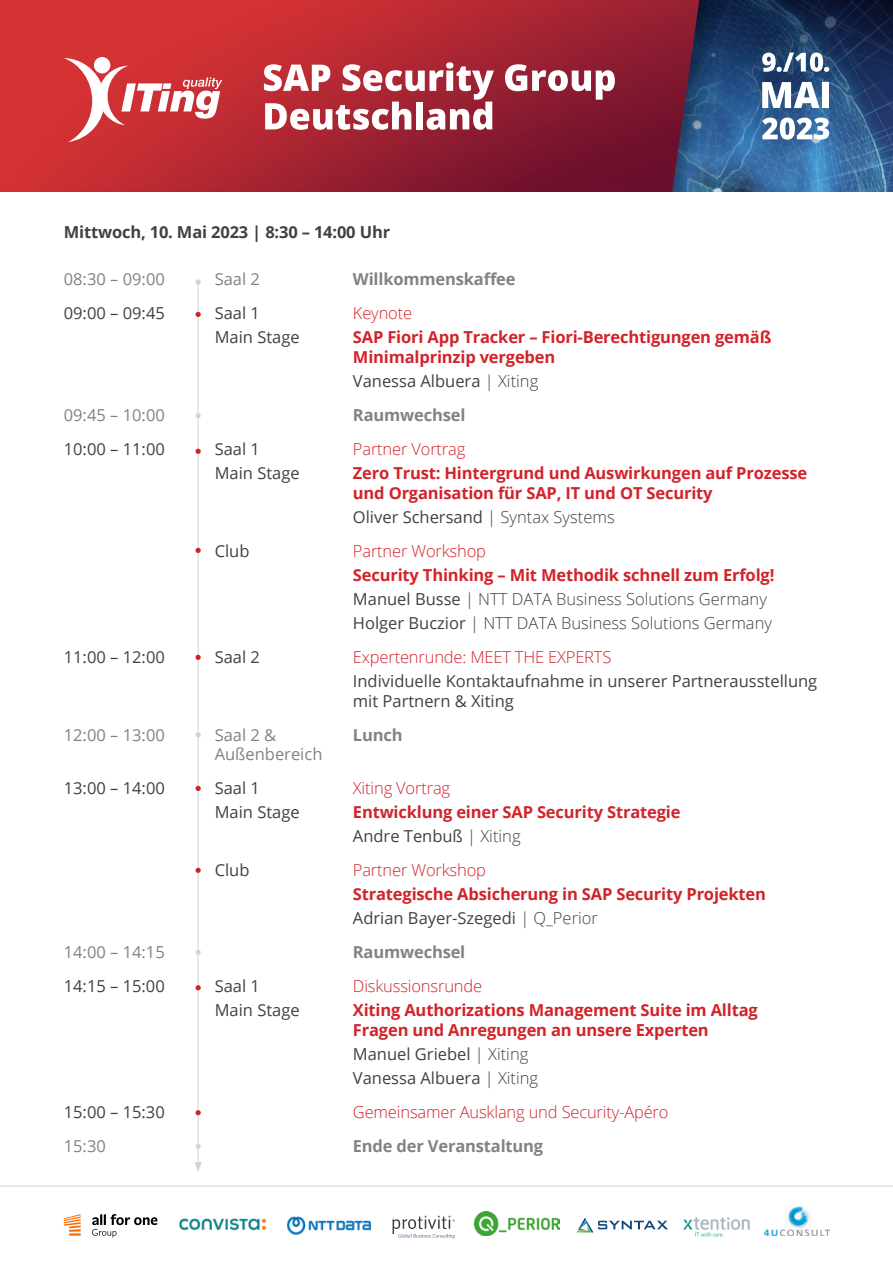
<style>
.page{position:relative;width:893px;height:1263px;background:#fff}
.page>*{position:absolute;margin:0;border:0;box-sizing:border-box;transform-origin:0 0}
.t1{font:700 16.5px/19.8px "Open Sans";letter-spacing:-.01em;color:#d2232a}
.t2{font:16.5px/24px "Open Sans";color:#414042}
.t3{font:300 16.5px "Open Sans";letter-spacing:-.01em;color:#d2232a}
.t4{font:300 16.5px/24px "Open Sans";color:#414042}
.t5{font:16.5px/19.8px "Open Sans";color:#808285}
.t6{font:700 16.5px "Open Sans";letter-spacing:-.01em;color:#808285}
.t7{font:700 16.5px "Open Sans";letter-spacing:-.01em;color:#414042}
.s1{font-weight:300}
.s2{font-weight:700;color:#d2232a}
.s3{font-weight:400}
.s4{font-weight:400;color:#414042}
.s5{font-weight:300;color:#414042}
</style>
<div class="page">
<hr style="left:198px;top:282px;width:1px;height:882px;background:#d1d3d4">
<svg style="left:195px;top:279px;width:6px;height:6px"></svg>
<svg style="left:195px;top:1162px;width:7px;height:10px"></svg>
<svg style="left:196px;top:312px;width:5px;height:5px"></svg>
<svg style="left:196px;top:449px;width:5px;height:5px"></svg>
<svg style="left:196px;top:985px;width:5px;height:5px"></svg>
<svg style="left:196px;top:413px;width:5px;height:5px"></svg>
<svg style="left:196px;top:950px;width:5px;height:5px"></svg>
<svg style="left:196px;top:732px;width:5px;height:5px"></svg>
<svg style="left:196px;top:655px;width:5px;height:5px"></svg>
<svg style="left:196px;top:786px;width:5px;height:5px"></svg>
<svg style="left:196px;top:868px;width:5px;height:5px"></svg>
<svg style="left:196px;top:1144px;width:5px;height:5px"></svg>
<svg style="left:196px;top:548px;width:5px;height:5px"></svg>
<svg style="left:196px;top:1110px;width:5px;height:5px"></svg>
<hr style="left:0;top:1186px;width:893px;height:1px;background:#d1d3d4">
<svg style="left:64px;top:1214px;width:17px;height:22px"></svg>
<svg style="left:92px;top:1214px;width:65px;height:23px"></svg>
<img style="left:178px;top:1218px;width:89px;height:13px">
<img style="left:287px;top:1216px;width:84px;height:19px">
<svg style="left:392px;top:1215px;width:63px;height:23px"></svg>
<img style="left:474px;top:1212px;width:86px;height:24px">
<svg style="left:576px;top:1217px;width:92px;height:15px"></svg>
<img style="left:683px;top:1217px;width:67px;height:19px">
<img style="left:765px;top:1206px;width:64px;height:30px">
<svg style="left:734px;top:0;width:159px;height:137px;background:#1e3b65"></svg>
<svg style="left:734px;top:137px;width:159px;height:55px;background:#3d73a8"></svg>
<img style="left:701px;top:0;width:33px;height:192px">
<svg style="left:0;top:0;width:701px;height:192px;background:#a62633"></svg>
<svg style="left:505px;top:64px;width:110px;height:36px"></svg>
<svg style="left:264px;top:62px;width:230px;height:68px"></svg>
<svg style="left:762px;top:53px;width:67px;height:19px"></svg>
<svg style="left:762px;top:82px;width:58px;height:26px"></svg>
<div style="left:822px;top:82px;width:7px;height:26px;background:#fff"></div>
<svg style="left:762px;top:118px;width:67px;height:22px"></svg>
<svg style="left:64px;top:58px;width:158px;height:84px"></svg>
<p class="t7" style="left:64px;top:220px;width:328px">Mittwoch, 10. Mai 2023 | 8:30 – 14:00 Uhr</p>
<p class="t5" style="left:64px;top:269px;width:103px">08:30 – 09:00</p>
<p class="t5" style="left:215px;top:269px;width:47px">Saal 2</p>
<p class="t6" style="left:353px;top:268px;width:164px">Willkommenskaffee</p>
<p class="t2" style="left:64px;top:301px;width:103px">09:00 – 09:45</p>
<p class="t2" style="left:215px;top:301px;width:87px">Saal 1<br>Main Stage</p>
<p class="t3" style="left:353px;top:302px;width:61px">Keynote</p>
<p class="t1" style="left:353px;top:327px;width:420px">SAP Fiori App Tracker – Fiori-Berechtigungen gemäß<br>Minimalprinzip vergeben</p>
<p class="t2" style="left:353px;top:369px;width:187px">Vanessa Albuera <span class="s1">| Xiting</span></p>
<p class="t5" style="left:64px;top:405px;width:103px">09:45 – 10:00</p>
<p class="t6" style="left:353px;top:403px;width:114px">Raumwechsel</p>
<p class="t2" style="left:64px;top:436px;width:103px">10:00 – 11:00</p>
<p class="t2" style="left:215px;top:436px;width:87px">Saal 1<br>Main Stage</p>
<p class="t3" style="left:353px;top:438px;width:114px">Partner Vortrag</p>
<p class="t1" style="left:353px;top:463px;width:456px">Zero Trust: Hintergrund und Auswirkungen auf Prozesse und Organisation für SAP, IT und OT Security</p>
<p class="t2" style="left:353px;top:504px;width:263px">Oliver Schersand <span class="s1">| Syntax Systems</span></p>
<p class="t2" style="left:215px;top:538px;width:36px">Club</p>
<p class="t3" style="left:353px;top:539px;width:135px">Partner Workshop</p>
<p class="t4" style="left:353px;top:562px;width:423px"><span class="s2">Security Thinking – Mit Methodik schnell zum Erfolg!<br></span><span class="s3">Manuel Busse</span> | NTT DATA Business Solutions Germany<br><span class="s3">Holger Buczior</span> | NTT DATA Business Solutions Germany</p>
<p class="t2" style="left:64px;top:644px;width:103px">11:00 – 12:00</p>
<p class="t2" style="left:215px;top:644px;width:47px">Saal 2</p>
<p class="t3" style="left:353px;top:645px;width:260px">Expertenrunde: MEET THE EXPERTS</p>
<p class="t2" style="left:353px;top:670px;width:466px;line-height:19.8px">Individuelle Kontaktaufnahme in unserer Partnerausstellung mit Partnern &amp; Xiting</p>
<p class="t5" style="left:64px;top:724px;width:103px">12:00 – 13:00</p>
<p class="t5" style="left:215px;top:724px;width:109px">Saal 2 &amp;<br>Außenbereich</p>
<p class="t6" style="left:353px;top:723px;width:51px">Lunch</p>
<p class="t2" style="left:64px;top:776px;width:103px">13:00 – 14:00</p>
<p class="t2" style="left:215px;top:776px;width:87px">Saal 1<br>Main Stage</p>
<p class="t3" style="left:353px;top:777px;width:99px">Xiting Vortrag</p>
<p class="t1" style="left:353px;top:800px;width:329px;line-height:24px">Entwicklung einer SAP Security Strategie<br><span class="s4">Andre Tenbuß</span> <span class="s5">| Xiting</span></p>
<p class="t2" style="left:215px;top:858px;width:36px">Club</p>
<p class="t3" style="left:353px;top:859px;width:135px">Partner Workshop</p>
<p class="t1" style="left:353px;top:882px;width:415px;line-height:24px">Strategische Absicherung in SAP Security Projekten<br><span class="s4">Adrian Bayer-Szegedi</span> <span class="s5">| Q_Perior</span></p>
<p class="t5" style="left:64px;top:942px;width:103px">14:00 – 14:15</p>
<p class="t6" style="left:353px;top:941px;width:114px">Raumwechsel</p>
<p class="t2" style="left:64px;top:974px;width:103px">14:15 – 15:00</p>
<p class="t2" style="left:215px;top:974px;width:87px">Saal 1<br>Main Stage</p>
<p class="t3" style="left:353px;top:975px;width:131px">Diskussionsrunde</p>
<p class="t1" style="left:353px;top:1000px;width:406px">Xiting Authorizations Management Suite im Alltag<br>Fragen und Anregungen an unsere Experten</p>
<p class="t2" style="left:353px;top:1042px;width:187px">Manuel Griebel <span class="s1">| Xiting<br></span>Vanessa Albuera <span class="s1">| Xiting</span></p>
<p class="t2" style="left:64px;top:1100px;width:103px">15:00 – 15:30</p>
<p class="t3" style="left:353px;top:1101px;width:317px">Gemeinsamer Ausklang und Security-Apéro</p>
<p class="t5" style="left:64px;top:1135px;width:44px">15:30</p>
<p class="t6" style="left:353px;top:1134px;width:192px">Ende der Veranstaltung</p>
</div>
